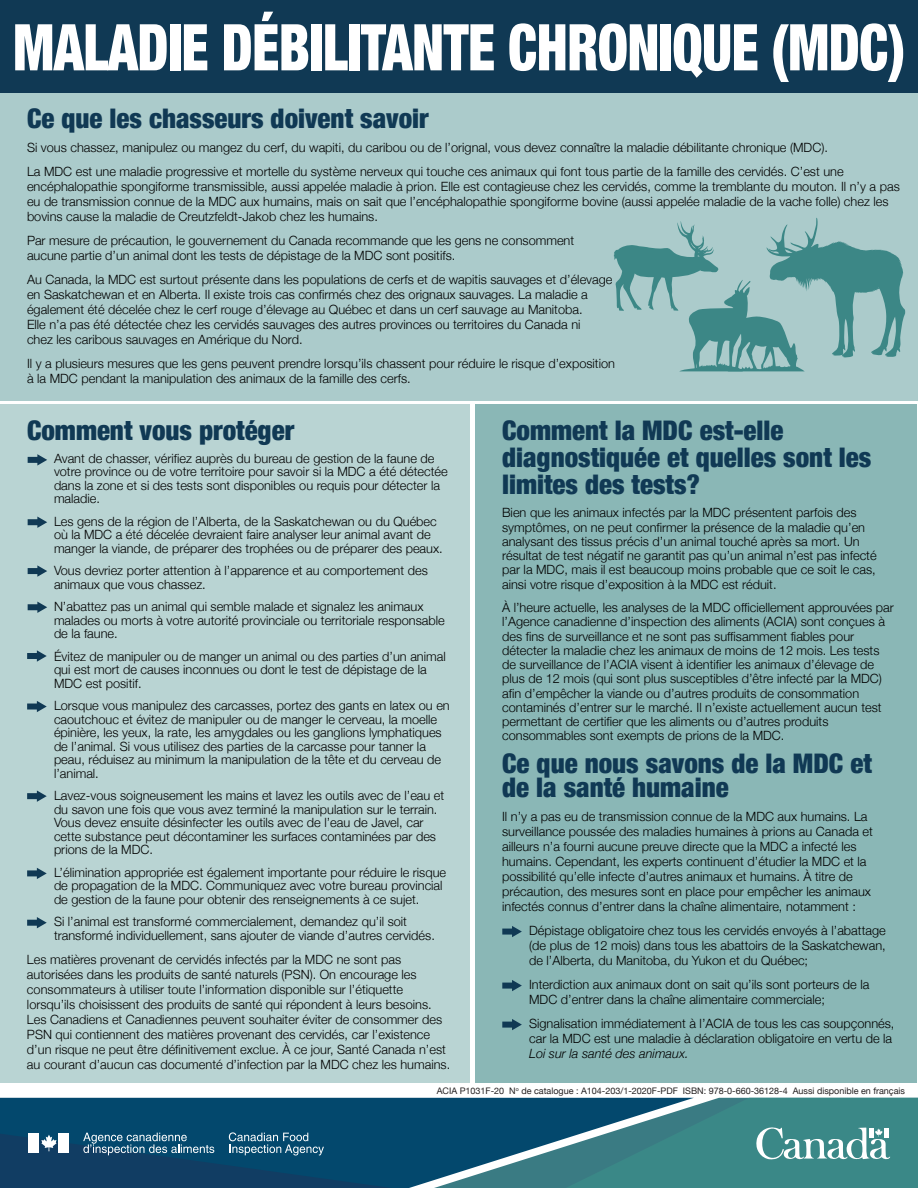
<style>
.page{position:relative;width:918px;height:1188px;background:#fff}
.page>*{position:absolute;margin:0;border:0;box-sizing:border-box;transform-origin:0 0}
.t1{font:900 condensed 64.5px "Helvetica Neue";letter-spacing:-.01em;color:#fff;scale:.84 1}
.t2{font:900 condensed 27px/27px "Helvetica Neue";color:#103954}
.t3{font:300 12.75px/15px "Helvetica Neue";color:#000}
.t4{font:italic 300 12.75px "Helvetica Neue";color:#000}
.t5{font:9px "Helvetica Neue";color:#231f20}
</style>
<div class="page">
<div style="left:0;top:1098px;width:434px;height:90px;background:#03486d"></div>
<svg style="left:434px;top:1098px;width:484px;height:90px;background:#3b7f89"></svg>
<div style="left:0;top:91px;width:918px;height:309px;background:#abcbcb"></div>
<div style="left:0;top:0;width:918px;height:93px;background:#103954"></div>
<div style="left:476px;top:405px;width:441px;height:678px;background:#8ab7b6"></div>
<div style="left:0;top:405px;width:470px;height:678px;background:#b9d4d3"></div>
<svg style="left:614px;top:218px;width:292px;height:153px"></svg>
<div style="left:28px;top:457px;width:11px;height:6px;background:#103954"></div>
<svg style="left:37px;top:454px;width:10px;height:12px"></svg>
<div style="left:28px;top:519px;width:11px;height:6px;background:#103954"></div>
<svg style="left:37px;top:517px;width:10px;height:11px"></svg>
<div style="left:28px;top:568px;width:11px;height:6px;background:#103954"></div>
<svg style="left:37px;top:565px;width:10px;height:12px"></svg>
<div style="left:28px;top:604px;width:11px;height:6px;background:#103954"></div>
<svg style="left:37px;top:602px;width:10px;height:11px"></svg>
<div style="left:27px;top:653px;width:12px;height:6px;background:#103954"></div>
<svg style="left:37px;top:650px;width:10px;height:12px"></svg>
<div style="left:27px;top:704px;width:12px;height:6px;background:#103954"></div>
<svg style="left:37px;top:701px;width:10px;height:11px"></svg>
<div style="left:27px;top:793px;width:12px;height:6px;background:#103954"></div>
<svg style="left:37px;top:790px;width:10px;height:12px"></svg>
<div style="left:27px;top:870px;width:12px;height:6px;background:#103954"></div>
<svg style="left:37px;top:868px;width:10px;height:11px"></svg>
<div style="left:27px;top:920px;width:12px;height:6px;background:#103954"></div>
<svg style="left:37px;top:917px;width:10px;height:11px"></svg>
<div style="left:502px;top:929px;width:12px;height:6px;background:#103954"></div>
<svg style="left:512px;top:926px;width:10px;height:11px"></svg>
<div style="left:502px;top:983px;width:12px;height:6px;background:#103954"></div>
<svg style="left:512px;top:980px;width:10px;height:11px"></svg>
<div style="left:502px;top:1022px;width:12px;height:6px;background:#103954"></div>
<svg style="left:512px;top:1019px;width:10px;height:11px"></svg>
<svg style="left:0;top:1132px;width:392px;height:56px;background:#1c5073"></svg>
<h1 class="t1" style="left:13px;top:-6px;width:1063px">MALADIE DÉBILITANTE CHRONIQUE (MDC)</h1>
<h2 class="t2" style="left:27px;top:104px;width:403px">Ce que les chasseurs doivent savoir</h2>
<p class="t3" style="left:27px;top:135px;width:818px;line-height:24px">Si vous chassez, manipulez ou mangez du cerf, du wapiti, du caribou ou de l’orignal, vous devez connaître la maladie débilitante chronique (MDC).<br>La MDC est une maladie progressive et mortelle du système nerveux qui touche ces animaux qui font tous partie de la famille des cervidés. C’est une</p>
<p class="t3" style="left:27px;top:179px;width:874px">encéphalopathie spongiforme transmissible, aussi appelée maladie à prion. Elle est contagieuse chez les cervidés, comme la tremblante du mouton. Il n’y a pas eu de transmission connue de la MDC aux humains, mais on sait que l’encéphalopathie spongiforme bovine (aussi appelée maladie de la vache folle) chez les bovins cause la maladie de Creutzfeldt-Jakob chez les humains.</p>
<p class="t3" style="left:27px;top:232px;width:549px">Par mesure de précaution, le gouvernement du Canada recommande que les gens ne consomment aucune partie d’un animal dont les tests de dépistage de la MDC sont positifs.</p>
<p class="t3" style="left:27px;top:271px;width:587px">Au Canada, la MDC est surtout présente dans les populations de cerfs et de wapitis sauvages et d’élevage en Saskatchewan et en Alberta. Il existe trois cas confirmés chez des orignaux sauvages. La maladie a également été décelée chez le cerf rouge d’élevage au Québec et dans un cerf sauvage au Manitoba.<br>Elle n’a pas été détectée chez les cervidés sauvages des autres provinces ou territoires du Canada ni<br>chez les caribous sauvages en Amérique du Nord.</p>
<p class="t3" style="left:27px;top:355px;width:590px">Il y a plusieurs mesures que les gens peuvent prendre lorsqu’ils chassent pour réduire le risque d’exposition à la MDC pendant la manipulation des animaux de la famille des cerfs.</p>
<h2 class="t2" style="left:27px;top:416px;width:269px">Comment vous protéger</h2>
<p class="t3" style="left:54px;top:451px;width:395px;line-height:13.5px">Avant de chasser, vérifiez auprès du bureau de gestion de la faune de votre province ou de votre territoire pour savoir si la MDC a été détectée dans la zone et si des tests sont disponibles ou requis pour détecter la maladie.</p>
<p class="t3" style="left:54px;top:514px;width:390px;line-height:13.5px">Les gens de la région de l’Alberta, de la Saskatchewan ou du Québec où la MDC a été décelée devraient faire analyser leur animal avant de manger la viande, de préparer des trophées ou de préparer des peaux.</p>
<p class="t3" style="left:54px;top:563px;width:375px;line-height:13.5px">Vous devriez porter attention à l’apparence et au comportement des animaux que vous chassez.</p>
<p class="t3" style="left:54px;top:599px;width:392px;line-height:13.5px">N’abattez pas un animal qui semble malade et signalez les animaux malades ou morts à votre autorité provinciale ou territoriale responsable de la faune.</p>
<p class="t3" style="left:54px;top:649px;width:393px;line-height:13.5px">Évitez de manipuler ou de manger un animal ou des parties d’un animal qui est mort de causes inconnues ou dont le test de dépistage de la<br>MDC est positif.</p>
<p class="t3" style="left:54px;top:698px;width:397px;line-height:13.5px">Lorsque vous manipulez des carcasses, portez des gants en latex ou en caoutchouc et évitez de manipuler ou de manger le cerveau, la moelle épinière, les yeux, la rate, les amygdales ou les ganglions lymphatiques de l’animal. Si vous utilisez des parties de la carcasse pour tanner la peau, réduisez au minimum la manipulation de la tête et du cerveau de l’animal.</p>
<p class="t3" style="left:54px;top:788px;width:392px;line-height:13.5px">Lavez-vous soigneusement les mains et lavez les outils avec de l’eau et du savon une fois que vous avez terminé la manipulation sur le terrain.<br>Vous devez ensuite désinfecter les outils avec de l’eau de Javel, car cette substance peut décontaminer les surfaces contaminées par des prions de la MDC.</p>
<p class="t3" style="left:54px;top:865px;width:394px;line-height:13.5px">L’élimination appropriée est également importante pour réduire le risque de propagation de la MDC. Communiquez avec votre bureau provincial de gestion de la faune pour obtenir des renseignements à ce sujet.</p>
<p class="t3" style="left:54px;top:914px;width:382px;line-height:13.5px">Si l’animal est transformé commercialement, demandez qu’il soit transformé individuellement, sans ajouter de viande d’autres cervidés.</p>
<p class="t3" style="left:27px;top:951px;width:425px">Les matières provenant de cervidés infectés par la MDC ne sont pas autorisées dans les produits de santé naturels (PSN). On encourage les consommateurs à utiliser toute l’information disponible sur l’étiquette lorsqu’ils choisissent des produits de santé qui répondent à leurs besoins.<br>Les Canadiens et Canadiennes peuvent souhaiter éviter de consommer des PSN qui contiennent des matières provenant des cervidés, car l’existence d’un risque ne peut être définitivement exclue. À ce jour, Santé Canada n’est au courant d’aucun cas documenté d’infection par la MDC chez les humains.</p>
<h2 class="t2" style="left:502px;top:416px;width:371px">Comment la MDC est-elle diagnostiquée et quelles sont les limites des tests?</h2>
<p class="t3" style="left:502px;top:505px;width:376px;line-height:14.2px">Bien que les animaux infectés par la MDC présentent parfois des symptômes, on ne peut confirmer la présence de la maladie qu’en analysant des tissus précis d’un animal touché après sa mort. Un résultat de test négatif ne garantit pas qu’un animal n’est pas infecté par la MDC, mais il est beaucoup moins probable que ce soit le cas, ainsi votre risque d’exposition à la MDC est réduit.</p>
<p class="t3" style="left:502px;top:599px;width:393px;line-height:14.2px">À l’heure actuelle, les analyses de la MDC officiellement approuvées par l’Agence canadienne d’inspection des aliments (ACIA) sont conçues à des fins de surveillance et ne sont pas suffisamment fiables pour détecter la maladie chez les animaux de moins de 12 mois. Les tests de surveillance de l’ACIA visent à identifier les animaux d’élevage de plus de 12 mois (qui sont plus susceptibles d’être infecté par la MDC) afin d’empêcher la viande ou d’autres produits de consommation contaminés d’entrer sur le marché. Il n’existe actuellement aucun test permettant de certifier que les aliments ou d’autres produits consommables sont exempts de prions de la MDC.</p>
<h2 class="t2" style="left:502px;top:750px;width:371px;line-height:24px">Ce que nous savons de la MDC et de la santé humaine</h2>
<p class="t3" style="left:502px;top:808px;width:372px">Il n’y a pas eu de transmission connue de la MDC aux humains. La surveillance poussée des maladies humaines à prions au Canada et ailleurs n’a fourni aucune preuve directe que la MDC a infecté les humains. Cependant, les experts continuent d’étudier la MDC et la possibilité qu’elle infecte d’autres animaux et humains. À titre de précaution, des mesures sont en place pour empêcher les animaux infectés connus d’entrer dans la chaîne alimentaire, notamment :</p>
<p class="t3" style="left:529px;top:922px;width:358px;text-align:justify">Dépistage obligatoire chez tous les cervidés envoyés à l’abattage (de plus de 12 mois) dans tous les abattoirs de la Saskatchewan, de l’Alberta, du Manitoba, du Yukon et du Québec;</p>
<p class="t3" style="left:529px;top:976px;width:342px">Interdiction aux animaux dont on sait qu’ils sont porteurs de la<br>MDC d’entrer dans la chaîne alimentaire commerciale;</p>
<p class="t3" style="left:529px;top:1015px;width:367px">Signalisation immédiatement à l’ACIA de tous les cas soupçonnés, car la MDC est une maladie à déclaration obligatoire en vertu de la</p>
<p class="t4" style="left:529px;top:1044px;width:161px">Loi sur la santé des animaux.</p>
<p class="t5" style="left:437px;top:1084px;width:470px">ACIA P1031F-20 N<sup>o</sup> de catalogue : A104-203/1-2020F-PDF ISBN: 978-0-660-36128-4 Aussi disponible en français</p>
</div>
